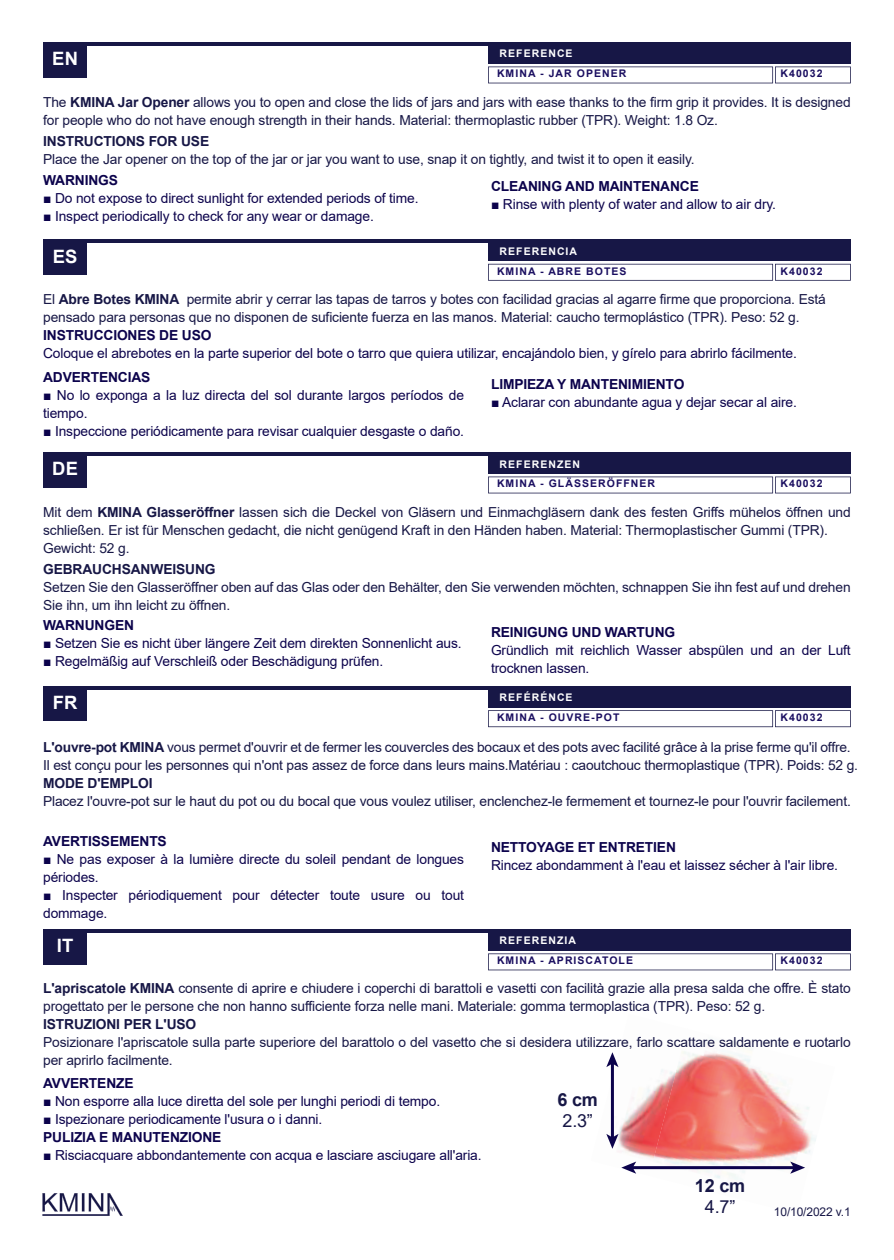
<style>
.page{position:relative;width:894px;height:1260px;background:#fff}
.page>*{position:absolute;margin:0;border:0;box-sizing:border-box;transform-origin:0 0}
.t1{font:700 18.3px "Arial";letter-spacing:.01em;color:#fff}
.t2{font:18px "Arial";color:#171746}
.t3{font:700 18px "Arial";color:#171746}
.t4{font:13.8px/18px "Arial";letter-spacing:-.01em;color:#171746}
.t5{font:13.8px/18px "Arial";letter-spacing:-.01em;color:#0c034c}
.t6{font:700 13.8px "Arial";letter-spacing:-.01em;color:#0c034c}
.t7{font:700 13.8px "Arial";letter-spacing:-.01em;color:#171746}
.t8{font:12px "Arial";letter-spacing:-.01em;color:#171746}
.t9{font:700 10.5px "Arial";letter-spacing:.1em;color:#1a0e60}
.t10{font:700 10.5px "Arial";letter-spacing:.1em;color:#fff}
.s1{font-weight:700}
</style>
<div class="page">
<img style="left:610px;top:1067px;width:39px;height:103px">
<img style="left:649px;top:1051px;width:167px;height:129px">
<div style="left:43px;top:45px;width:44px;height:32px;background:#171746"></div>
<hr style="left:43px;top:42px;width:808px;height:4px;background:#171746">
<div style="left:488px;top:44px;width:363px;height:19px;background:#171746"></div>
<svg style="left:488px;top:67px;width:363px;height:16px"></svg>
<div style="left:43px;top:242px;width:44px;height:33px;background:#171746"></div>
<hr style="left:43px;top:239px;width:808px;height:4px;background:#171746">
<div style="left:488px;top:241px;width:363px;height:20px;background:#171746"></div>
<svg style="left:488px;top:264px;width:363px;height:17px"></svg>
<div style="left:43px;top:455px;width:44px;height:32px;background:#171746"></div>
<hr style="left:43px;top:452px;width:808px;height:4px;background:#171746">
<div style="left:488px;top:454px;width:363px;height:19px;background:#171746"></div>
<svg style="left:488px;top:477px;width:363px;height:16px"></svg>
<div style="left:43px;top:689px;width:44px;height:32px;background:#171746"></div>
<hr style="left:43px;top:686px;width:808px;height:4px;background:#171746">
<div style="left:488px;top:688px;width:363px;height:19px;background:#171746"></div>
<svg style="left:488px;top:710px;width:363px;height:17px"></svg>
<div style="left:43px;top:932px;width:44px;height:32px;background:#171746"></div>
<hr style="left:43px;top:929px;width:808px;height:4px;background:#171746">
<div style="left:488px;top:931px;width:363px;height:19px;background:#171746"></div>
<svg style="left:488px;top:953px;width:363px;height:17px"></svg>
<svg style="left:42px;top:1193px;width:81px;height:23px"></svg>
<hr style="left:632px;top:1166px;width:163px;height:3px;background:#0c034c">
<svg style="left:621px;top:1162px;width:15px;height:12px"></svg>
<svg style="left:790px;top:1162px;width:15px;height:12px"></svg>
<hr style="left:611px;top:1063px;width:3px;height:75px;background:#0c034c">
<svg style="left:606px;top:1134px;width:13px;height:15px"></svg>
<svg style="left:606px;top:1052px;width:13px;height:15px"></svg>
<h1 class="t1" style="left:52px;top:46px;width:27px">EN</h1>
<p class="t10" style="left:500px;top:46px;width:75px">REFERENCE</p>
<p class="t9" style="left:497px;top:66px;width:131px">KMINA - JAR OPENER</p>
<p class="t9" style="left:781px;top:66px;width:43px">K40032</p>
<p class="t4" style="left:43px;top:93px;width:809px">The <span class="s1">KMINA Jar Opener</span> allows you to open and close the lids of jars and jars with ease thanks to the firm grip it provides. It is designed for people who do not have enough strength in their hands. Material: thermoplastic rubber (TPR). Weight: 1.8 Oz.</p>
<p class="t7" style="left:43px;top:131px;width:168px">INSTRUCTIONS FOR USE</p>
<p class="t4" style="left:43px;top:150px;width:653px">Place the Jar opener on the top of the jar or jar you want to use, snap it on tightly, and twist it to open it easily.</p>
<p class="t6" style="left:43px;top:170px;width:76px">WARNINGS</p>
<p class="t5" style="left:43px;top:189px;width:377px">■ Do not expose to direct sunlight for extended periods of time.</p>
<p class="t5" style="left:43px;top:207px;width:332px">■ Inspect periodically to check for any wear or damage.</p>
<p class="t6" style="left:491px;top:177px;width:209px">CLEANING AND MAINTENANCE</p>
<p class="t5" style="left:491px;top:195px;width:287px">■ Rinse with plenty of water and allow to air dry.</p>
<h1 class="t1" style="left:53px;top:243px;width:26px">ES</h1>
<p class="t10" style="left:500px;top:244px;width:79px">REFERENCIA</p>
<p class="t9" style="left:497px;top:264px;width:131px">KMINA - ABRE BOTES</p>
<p class="t9" style="left:781px;top:264px;width:43px">K40032</p>
<p class="t4" style="left:43px;top:290px;width:784px">El <span class="s1">Abre Botes KMINA</span> permite abrir y cerrar las tapas de tarros y botes con facilidad gracias al agarre firme que proporciona. Está pensado para personas que no disponen de suficiente fuerza en las manos. Material: caucho termoplástico (TPR). Peso: 52 g.</p>
<p class="t6" style="left:43px;top:325px;width:170px">INSTRUCCIONES DE USO</p>
<p class="t5" style="left:43px;top:344px;width:755px">Coloque el abrebotes en la parte superior del bote o tarro que quiera utilizar, encajándolo bien, y gírelo para abrirlo fácilmente.</p>
<p class="t6" style="left:43px;top:368px;width:109px">ADVERTENCIAS</p>
<p class="t5" style="left:43px;top:386px;width:422px">■ No lo exponga a la luz directa del sol durante largos períodos de tiempo.</p>
<p class="t5" style="left:43px;top:422px;width:422px">■ Inspeccione periódicamente para revisar cualquier desgaste o daño.</p>
<p class="t6" style="left:491px;top:374px;width:195px">LIMPIEZA Y MANTENIMIENTO</p>
<p class="t5" style="left:491px;top:393px;width:307px">■ Aclarar con abundante agua y dejar secar al aire.</p>
<h1 class="t1" style="left:52px;top:456px;width:27px">DE</h1>
<p class="t10" style="left:500px;top:456px;width:82px">REFERENZEN</p>
<p class="t9" style="left:497px;top:476px;width:160px">KMINA - GLÄSSERÖFFNER</p>
<p class="t9" style="left:781px;top:476px;width:43px">K40032</p>
<p class="t4" style="left:43px;top:503px;width:809px">Mit dem <span class="s1">KMINA Glasseröffner</span> lassen sich die Deckel von Gläsern und Einmachgläsern dank des festen Griffs mühelos öffnen und schließen. Er ist für Menschen gedacht, die nicht genügend Kraft in den Händen haben. Material: Thermoplastischer Gummi (TPR).<br>Gewicht: 52 g.</p>
<p class="t7" style="left:43px;top:559px;width:174px">GEBRAUCHSANWEISUNG</p>
<p class="t4" style="left:43px;top:578px;width:809px">Setzen Sie den Glasseröffner oben auf das Glas oder den Behälter, den Sie verwenden möchten, schnappen Sie ihn fest auf und drehen<br>Sie ihn, um ihn leicht zu öffnen.</p>
<p class="t6" style="left:43px;top:616px;width:92px">WARNUNGEN</p>
<p class="t5" style="left:43px;top:634px;width:420px">■ Setzen Sie es nicht über längere Zeit dem direkten Sonnenlicht aus.</p>
<p class="t5" style="left:43px;top:652px;width:342px">■ Regelmäßig auf Verschleiß oder Beschädigung prüfen.</p>
<p class="t6" style="left:491px;top:622px;width:186px">REINIGUNG UND WARTUNG</p>
<p class="t5" style="left:491px;top:641px;width:361px">Gründlich mit reichlich Wasser abspülen und an der Luft trocknen lassen.</p>
<h1 class="t1" style="left:53px;top:690px;width:26px">FR</h1>
<p class="t10" style="left:500px;top:690px;width:75px">REFÉRÉNCE</p>
<p class="t9" style="left:497px;top:710px;width:124px">KMINA - OUVRE-POT</p>
<p class="t9" style="left:781px;top:710px;width:43px">K40032</p>
<p class="t4" style="left:43px;top:738px;width:816px"><span class="s1">L'ouvre-pot KMINA</span> vous permet d'ouvrir et de fermer les couvercles des bocaux et des pots avec facilité grâce à la prise ferme qu'il offre.<br>Il est conçu pour les personnes qui n'ont pas assez de force dans leurs mains.Matériau : caoutchouc thermoplastique (TPR). Poids: 52 g.</p>
<p class="t7" style="left:43px;top:773px;width:111px">MODE D'EMPLOI</p>
<p class="t4" style="left:43px;top:792px;width:809px">Placez l'ouvre-pot sur le haut du pot ou du bocal que vous voulez utiliser, enclenchez-le fermement et tournez-le pour l'ouvrir facilement.</p>
<p class="t6" style="left:43px;top:831px;width:125px">AVERTISSEMENTS</p>
<p class="t5" style="left:43px;top:850px;width:422px">■ Ne pas exposer à la lumière directe du soleil pendant de longues périodes.</p>
<p class="t5" style="left:43px;top:886px;width:422px">■ Inspecter périodiquement pour détecter toute usure ou tout dommage.</p>
<p class="t6" style="left:491px;top:837px;width:186px">NETTOYAGE ET ENTRETIEN</p>
<p class="t5" style="left:491px;top:856px;width:349px">Rincez abondamment à l'eau et laissez sécher à l'air libre.</p>
<h1 class="t1" style="left:57px;top:933px;width:18px">IT</h1>
<p class="t10" style="left:500px;top:933px;width:78px">REFERENZIA</p>
<p class="t9" style="left:497px;top:953px;width:138px">KMINA - APRISCATOLE</p>
<p class="t9" style="left:781px;top:953px;width:43px">K40032</p>
<p class="t4" style="left:43px;top:980px;width:809px"><span class="s1">L'apriscatole KMINA</span> consente di aprire e chiudere i coperchi di barattoli e vasetti con facilità grazie alla presa salda che offre. È stato progettato per le persone che non hanno sufficiente forza nelle mani. Materiale: gomma termoplastica (TPR). Peso: 52 g.</p>
<p class="t7" style="left:43px;top:1015px;width:155px">ISTRUZIONI PER L'USO</p>
<p class="t4" style="left:43px;top:1034px;width:809px">Posizionare l'apriscatole sulla parte superiore del barattolo o del vasetto che si desidera utilizzare, farlo scattare saldamente e ruotarlo per aprirlo facilmente.</p>
<p class="t6" style="left:43px;top:1073px;width:92px">AVVERTENZE</p>
<p class="t5" style="left:43px;top:1092px;width:399px">■ Non esporre alla luce diretta del sole per lunghi periodi di tempo.</p>
<p class="t5" style="left:43px;top:1110px;width:281px">■ Ispezionare periodicamente l'usura o i danni.</p>
<p class="t6" style="left:43px;top:1127px;width:180px">PULIZIA E MANUTENZIONE</p>
<p class="t5" style="left:43px;top:1146px;width:440px">■ Risciacquare abbondantemente con acqua e lasciare asciugare all'aria.</p>
<h2 class="t3" style="left:558px;top:1087px;width:42px">6 cm</h2>
<h2 class="t2" style="left:563px;top:1109px;width:32px">2.3”</h2>
<h2 class="t3" style="left:695px;top:1173px;width:52px">12 cm</h2>
<h2 class="t2" style="left:705px;top:1194px;width:32px">4.7”</h2>
<p class="t8" style="left:774px;top:1203px;width:78px">10/10/2022 v.1</p>
</div>
